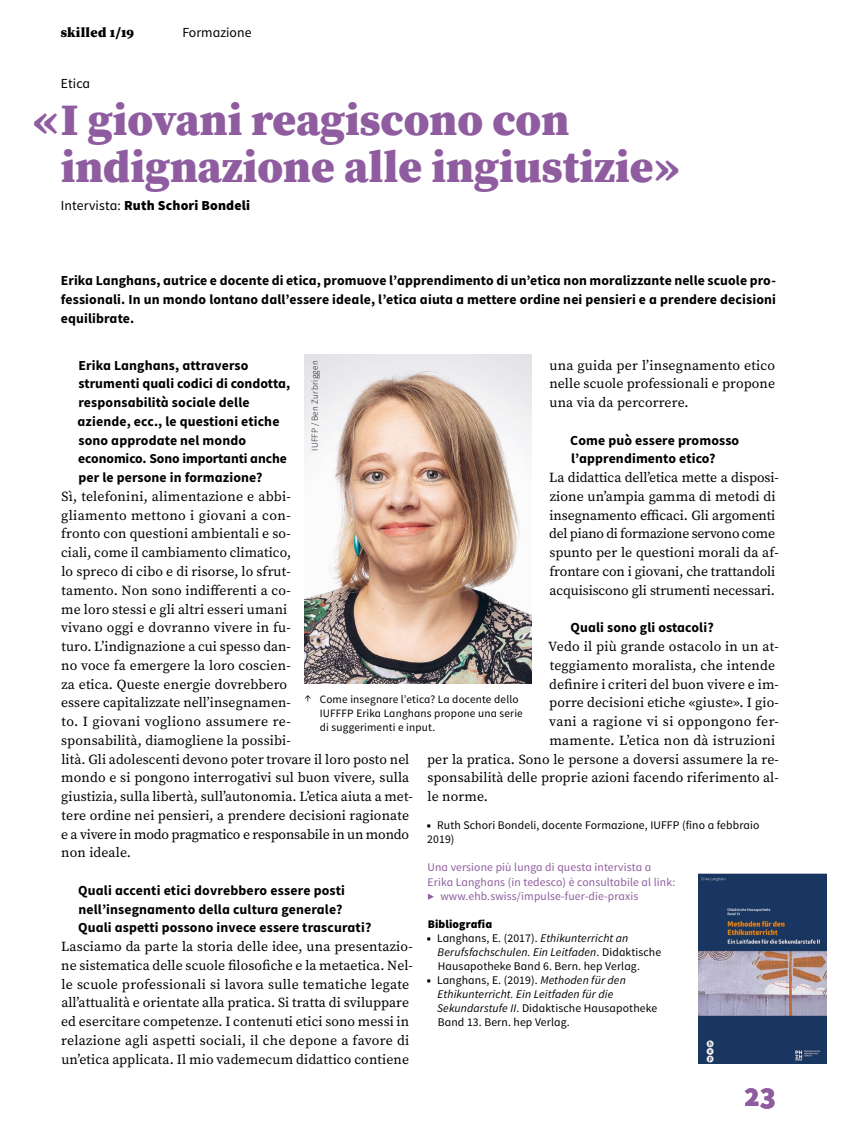
<style>
.page{position:relative;width:856px;height:1141px;background:#fff}
.page>*{position:absolute;margin:0;border:0;box-sizing:border-box;transform-origin:0 0}
.H1-Titel-Artikel{font:900 45px/46.8px "Source Serif Pro";color:#8f5d9f}
.t1{font:900 30px "Source Sans Pro";color:#8f5d9f}
.P-Lauftext-ohne-Einz{font:13.8px/18.8px "Source Serif Pro";letter-spacing:.01em;color:#000}
.P-Interview-Frage{font:700 13.8px/18.8px "Source Sans Pro";letter-spacing:.01em;color:#000}
.P-Lead{font:700 13.8px/18.8px "Source Sans Pro";letter-spacing:.01em;color:#000;text-align:justify}
.P-Autor{font:900 13.8px "Source Sans Pro";letter-spacing:.01em;color:#000}
.H2-Kolumnentitel{font:900 13.8px "Source Serif Pro";letter-spacing:.02em;color:#000}
.H2-Kolumnentitel-2{font:13.8px "Source Sans Pro";color:#000}
.P-Obertitel{font:13.8px "Source Sans Pro";letter-spacing:.01em;color:#000}
.P-Interview-Frage-2{font:700 13.65px "Source Sans Pro";letter-spacing:-.005em;color:#000}
.P-Infos-nach-Text{font:11.7px/14.1px "Source Sans Pro";letter-spacing:.01em;color:#000}
.P-www-Links-nach-Tex{font:11.7px/14.1px "Source Sans Pro";letter-spacing:.01em;color:#8f5d9f}
.P-Infos-nach-Text-2{font:900 11.7px "Source Sans Pro";letter-spacing:.01em;color:#000}
.Artefakt-Bildlegende{font:11.25px/14.1px "Source Sans Pro";letter-spacing:.015em;color:#000}
.t2{font:300 9px "Source Sans Pro";letter-spacing:.04em;color:#000}
.s1{font-weight:400}
.s2{font-weight:900}
.s3{font-style:italic}
</style>
<div class="page">
<svg style="left:305px;top:695px;width:6px;height:6px"></svg>
<img style="left:304px;top:354px;width:227px;height:330px">
<img style="left:698px;top:873px;width:128px;height:190px">
<h2 class="H2-Kolumnentitel" style="left:61px;top:22px;width:75px">skilled 1/19</h2>
<h2 class="H2-Kolumnentitel-2" style="left:182px;top:24px;width:71px">Formazione</h2>
<p class="P-Obertitel" style="left:61px;top:75px;width:31px">Etica</p>
<h1 class="H1-Titel-Artikel" style="left:61px;top:96px;width:620px;text-indent:-28px">«I giovani reagiscono con indignazione alle ingiustizie»</h1>
<p class="P-Autor" style="left:61px;top:197px;width:191px"><span class="s1">Intervista:</span> Ruth Schori Bondeli</p>
<p class="P-Lead" style="left:61px;top:271px;width:716px">Erika Langhans, autrice e docente di etica, promuove lʼapprendimento di unʼetica non moralizzante nelle scuole pro&shy;fessionali. In un mondo lontano dallʼessere ideale, lʼetica aiuta a mettere ordine nei pensieri e a prendere decisioni equilibrate.</p>
<p class="P-Lauftext-ohne-Einz" style="left:549px;top:355px;width:227px;text-align:justify">una guida per lʼinsegnamento etico nelle scuole professionali e propone una via da percorrere.</p>
<p class="P-Interview-Frage" style="left:570px;top:430px;width:170px">Come può essere promosso lʼapprendimento etico?</p>
<p class="P-Lauftext-ohne-Einz" style="left:549px;top:468px;width:231px">La didattica dellʼetica mette a disposi&shy;zione unʼampia gamma di metodi di insegnamento efficaci. Gli argomenti del piano di formazione servono come spunto per le questioni morali da af&shy;frontare con i giovani, che trattandoli acquisiscono gli strumenti necessari.</p>
<p class="P-Interview-Frage" style="left:570px;top:618px;width:145px">Quali sono gli ostacoli?</p>
<p class="P-Lauftext-ohne-Einz" style="left:548px;top:637px;width:232px">Vedo il più grande ostacolo in un at-</p>
<p class="P-Lauftext-ohne-Einz" style="left:549px;top:655px;width:227px">teggiamento moralista, che intende</p>
<p class="P-Lauftext-ohne-Einz" style="left:549px;top:674px;width:231px">definire i criteri del buon vivere e im-</p>
<p class="P-Lauftext-ohne-Einz" style="left:549px;top:693px;width:231px">porre decisioni etiche «giuste». I gio-</p>
<p class="P-Lauftext-ohne-Einz" style="left:549px;top:712px;width:231px">vani a ragione vi si oppongono fer-</p>
<p class="P-Lauftext-ohne-Einz" style="left:549px;top:730px;width:227px">mamente. Lʼetica non dà istruzioni</p>
<p class="P-Lauftext-ohne-Einz" style="left:427px;top:749px;width:353px">per la pratica. Sono le persone a doversi assumere la re-</p>
<p class="P-Lauftext-ohne-Einz" style="left:427px;top:768px;width:353px">sponsabilità delle proprie azioni facendo riferimento al-</p>
<p class="P-Lauftext-ohne-Einz" style="left:427px;top:787px;width:62px">le norme.</p>
<p class="P-Infos-nach-Text" style="left:426px;top:818px;width:334px"><span class="s2">■</span> Ruth Schori Bondeli, docente Formazione, IUFFP (fino a febbraio<br>2019)</p>
<p class="P-www-Links-nach-Tex" style="left:427px;top:860px;width:249px">Una versione più lunga di questa intervista a<br>Erika Langhans (in tedesco) è consultabile al link: ▶ www.ehb.swiss/impulse-fuer-die-praxis</p>
<p class="P-Infos-nach-Text-2" style="left:427px;top:916px;width:66px">Bibliografia</p>
<p class="P-Infos-nach-Text" style="left:437px;top:931px;width:225px;text-indent:-11px"><span class="s2">■</span> Langhans, E. (2017). <span class="s3">Ethikunterricht an<br>Berufsfachschulen. Ein Leitfaden</span>. Didaktische<br>Hausapotheke Band 6. Bern. hep Verlag.</p>
<p class="P-Infos-nach-Text" style="left:437px;top:973px;width:221px;text-indent:-10px"><span class="s2">■</span> Langhans, E. (2019). <span class="s3">Methoden für den Ethikunterricht. Ein Leitfaden für die Sekundarstufe II</span>. Didaktische Hausapotheke Band 13. Bern. hep Verlag.</p>
<p class="P-Interview-Frage" style="left:77px;top:355px;width:214px">Erika Langhans, attraverso strumenti quali codici di condotta, responsabilità sociale delle aziende, ecc., le questioni etiche sono approdate nel mondo</p>
<p class="P-Interview-Frage-2" style="left:78px;top:449px;width:210px">economico. Sono importanti anche</p>
<p class="P-Interview-Frage" style="left:78px;top:468px;width:185px">per le persone in formazione?</p>
<p class="P-Lauftext-ohne-Einz" style="left:61px;top:487px;width:353px">Sì, telefonini, alimentazione e abbi-<br>gliamento mettono i giovani a con-<br>fronto con questioni ambientali e so-<br>ciali, come il cambiamento climatico,<br>lo spreco di cibo e di risorse, lo sfrut-<br>tamento. Non sono indifferenti a co-<br>me loro stessi e gli altri esseri umani<br>vivano oggi e dovranno vivere in fu-<br>turo. Lʼindignazione a cui spesso dan-<br>no voce fa emergere la loro coscien-<br>za etica. Queste energie dovrebbero<br>essere capitalizzate nellʼinsegnamen-<br>to. I giovani vogliono assumere re-<br>sponsabilità, diamogliene la possibi-<br>lità. Gli adolescenti devono poter trovare il loro posto nel mondo e si pongono interrogativi sul buon vivere, sulla giustizia, sulla libertà, sullʼautonomia. Lʼetica aiuta a met&shy;tere ordine nei pensieri, a prendere decisioni ragionate e a vivere in modo pragmatico e responsabile in un mondo non ideale.</p>
<p class="P-Interview-Frage" style="left:78px;top:880px;width:294px">Quali accenti etici dovrebbero essere posti nellʼinsegnamento della cultura generale?<br>Quali aspetti possono invece essere trascurati?</p>
<p class="P-Lauftext-ohne-Einz" style="left:61px;top:937px;width:353px">Lasciamo da parte la storia delle idee, una presentazio&shy;ne sistematica delle scuole filosofiche e la metaetica. Nel&shy;le scuole professionali si lavora sulle tematiche legate allʼattualità e orientate alla pratica. Si tratta di sviluppare ed esercitare competenze. I contenuti etici sono messi in relazione agli aspetti sociali, il che depone a favore di unʼetica applicata. Il mio vademecum didattico contiene</p>
<p class="t2" style="left:309px;top:451px;width:92px;rotate:-90deg">IUFFP / Ben Zurbriggen</p>
<p class="Artefakt-Bildlegende" style="left:319px;top:692px;width:204px">Come insegnare lʼetica? La docente dello<br>IUFFFP Erika Langhans propone una serie di suggerimenti e input.</p>
<h2 class="t1" style="left:743px;top:1076px;width:33px">23</h2>
</div>
